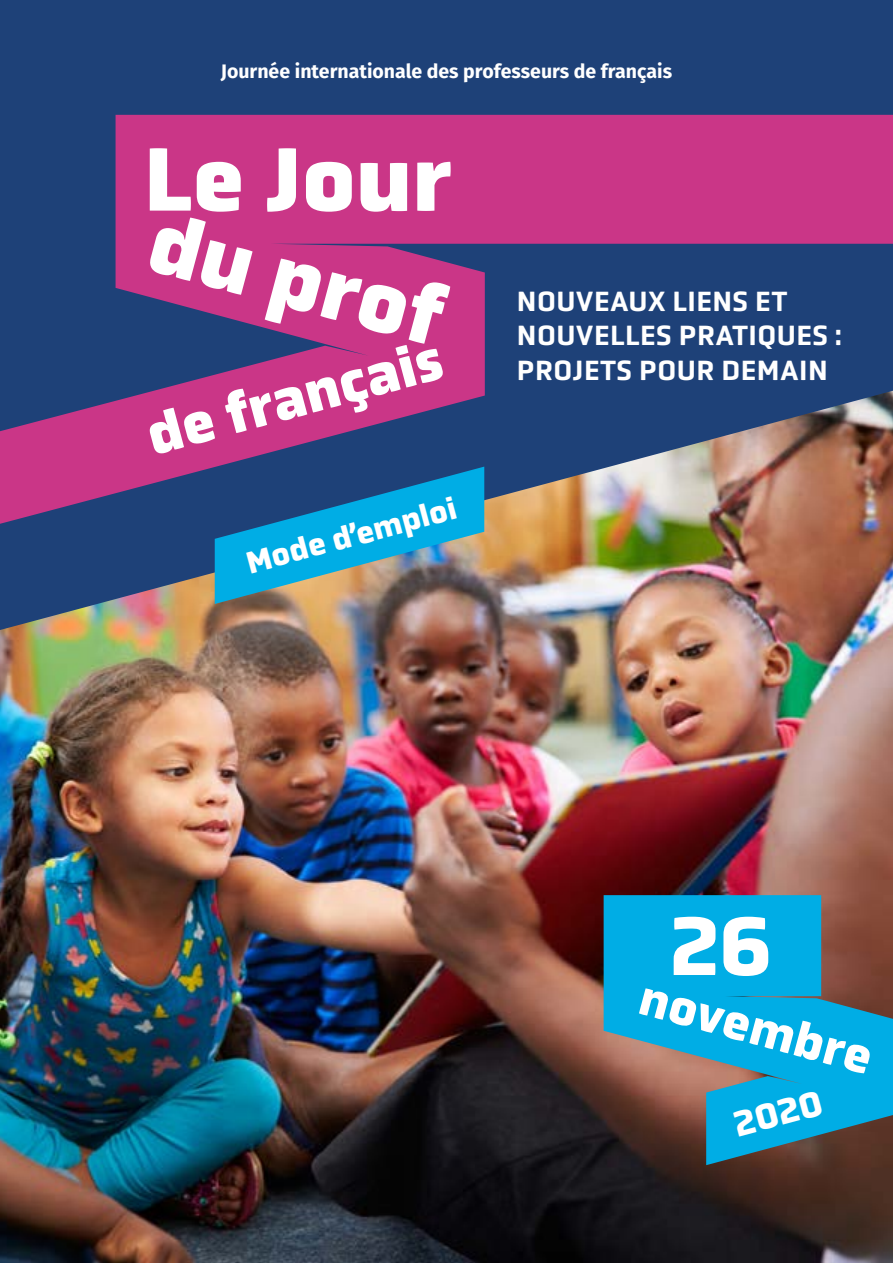
<style>
.page{position:relative;width:893px;height:1263px;background:#fff}
.page>*{position:absolute;margin:0;border:0;box-sizing:border-box;transform-origin:0 0}
.t1{font:700 84px "Obvia";color:#fff}
.t2{font:700 36px "Obvia";color:#fff}
.t3{font:700 31.35px "Obvia";color:#fff}
.t4{font:500 28.5px/34.2px "Obvia";letter-spacing:.015em;color:#fff}
.t5{font:700 19.5px "Fira Sans";color:#fff}
</style>
<div class="page">
<img style="left:0;top:630px;width:893px;height:633px">
<img style="left:0;top:0;width:893px;height:630px">
<svg style="left:604px;top:895px;width:289px;height:270px;background:#2d839f"></svg>
<svg style="left:639px;top:988px;width:232px;height:85px"></svg>
<img style="left:215px;top:544px;width:269px;height:60px">
<svg style="left:0;top:115px;width:893px;height:429px;background:#694b7f"></svg>
<svg style="left:150px;top:148px;width:301px;height:64px"></svg>
<svg style="left:150px;top:218px;width:300px;height:235px"></svg>
<p class="t5" style="left:221px;top:58px;width:453px">Journée internationale des professeurs de français</p>
<p class="t3" style="left:242px;top:545px;width:218px;rotate:-15deg">Mode d’emploi</p>
<p class="t4" style="left:517px;top:284px;width:326px">NOUVEAUX LIENS ET<br>NOUVELLES PRATIQUES :<br>PROJETS POUR DEMAIN</p>
<h1 class="t1" style="left:670px;top:896px;width:103px">26</h1>
<p class="t2" style="left:729px;top:1104px;width:92px;rotate:-15deg">2020</p>
</div>
